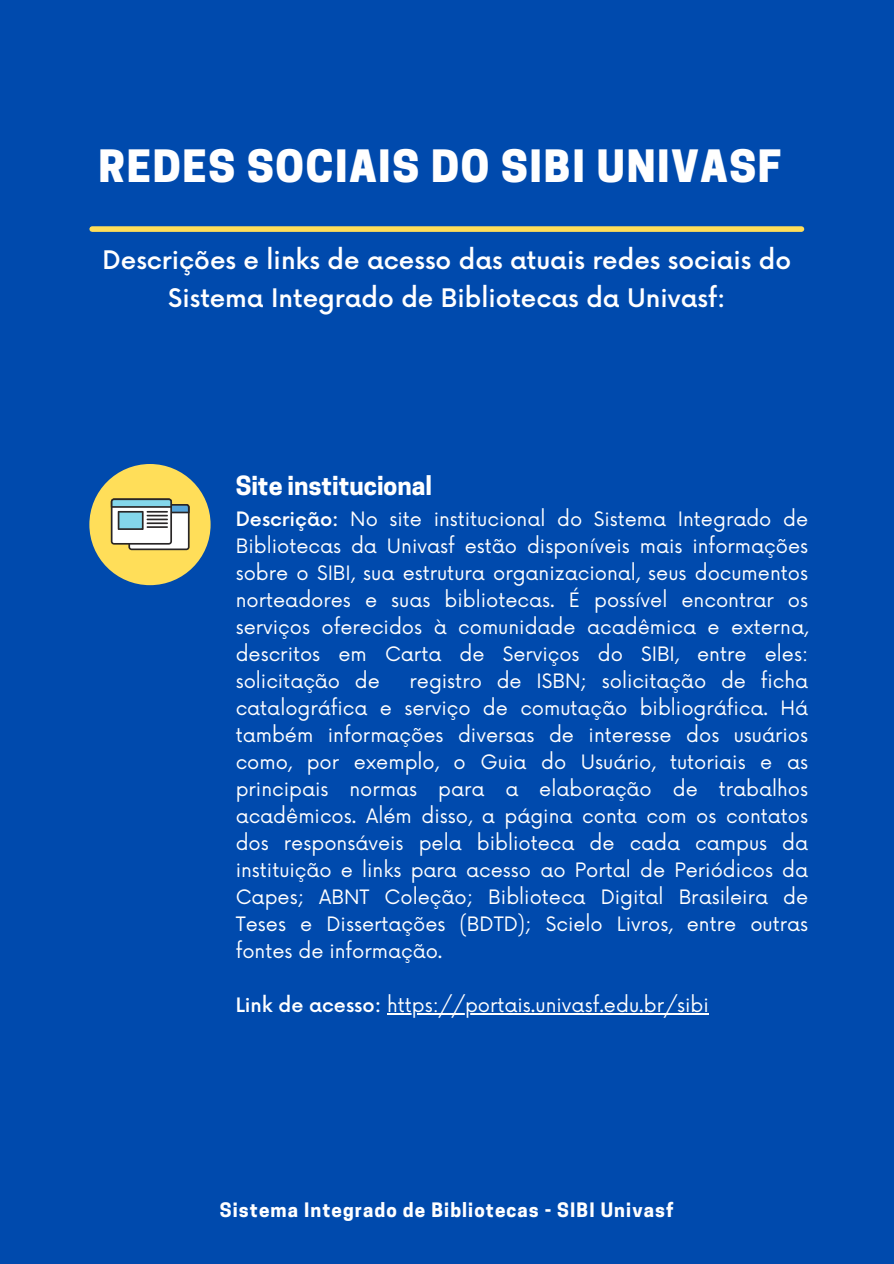
<style>
.page{position:relative;width:894px;height:1264px;background:#fff}
.page>*{position:absolute;margin:0;border:0;box-sizing:border-box;transform-origin:0 0}
.t1{font:800 41.85px "Cooper Hewitt";letter-spacing:.04em;color:#fff}
.t2{font:500 24.9px/38.2px "Now";color:#fff;text-align:center}
.t3{font:700 24.75px "Cooper Hewitt";color:#fff}
.t4{font:19.35px/27px "Now";color:#fff;text-align:justify}
.t5{font:700 18.75px "Cooper Hewitt";letter-spacing:.06em;color:#fff}
.s1{font-weight:500}
</style>
<div class="page">
<div style="left:0;top:0;width:893px;height:1263px;background:#004aad"></div>
<div style="left:92px;top:226px;width:709px;height:6px;background:#ffde59"></div>
<div style="left:89px;top:464px;width:121px;height:121px;background:#ffde59;border-radius:50%"></div>
<svg style="left:111px;top:498px;width:78px;height:52px;background:#b5c4c1"></svg>
<hr style="left:146px;top:518px;width:22px;height:2px;background:#292626">
<hr style="left:146px;top:522px;width:22px;height:2px;background:#292626">
<hr style="left:146px;top:526px;width:22px;height:2px;background:#292626">
<hr style="left:387px;top:1013px;width:321px;height:1px;background:#fff">
<h1 class="t1" style="left:99px;top:150px;width:684px">REDES SOCIAIS DO SIBI UNIVASF</h1>
<h2 class="t2" style="left:102px;top:242px;width:690px">Descrições e links de acesso das atuais redes sociais do<br>Sistema Integrado de Bibliotecas da Univasf:</h2>
<p class="t3" style="left:236px;top:476px;width:198px">Site institucional</p>
<p class="t4" style="left:236px;top:506px;width:573px"><span class="s1">Descrição:</span> No site institucional do Sistema Integrado de Bibliotecas da Univasf estão disponíveis mais informações sobre o SIBI, sua estrutura organizacional, seus documentos norteadores e suas bibliotecas. É possível encontrar os serviços oferecidos à comunidade acadêmica e externa, descritos em Carta de Serviços do SIBI, entre eles: solicitação de</p>
<p class="t4" style="left:236px;top:668px;width:573px;text-indent:174px">registro de ISBN; solicitação de ficha catalográfica e serviço de comutação bibliográfica. Há também informações diversas de interesse dos usuários como, por exemplo, o Guia do Usuário, tutoriais e as principais normas para a elaboração de trabalhos acadêmicos. Além disso, a página conta com os contatos dos responsáveis pela biblioteca de cada campus da instituição e links para acesso ao Portal de Periódicos da Capes; ABNT Coleção; Biblioteca Digital Brasileira de Teses e Dissertações (BDTD); Scielo Livros, entre outras fontes de informação.</p>
<h2 class="t4" style="left:236px;top:992px;width:474px"><span class="s1">Link de acesso:</span> https://portais.univasf.edu.br/sibi</h2>
<h3 class="t5" style="left:220px;top:1202px;width:455px">Sistema Integrado de Bibliotecas - SIBI Univasf</h3>
</div>
